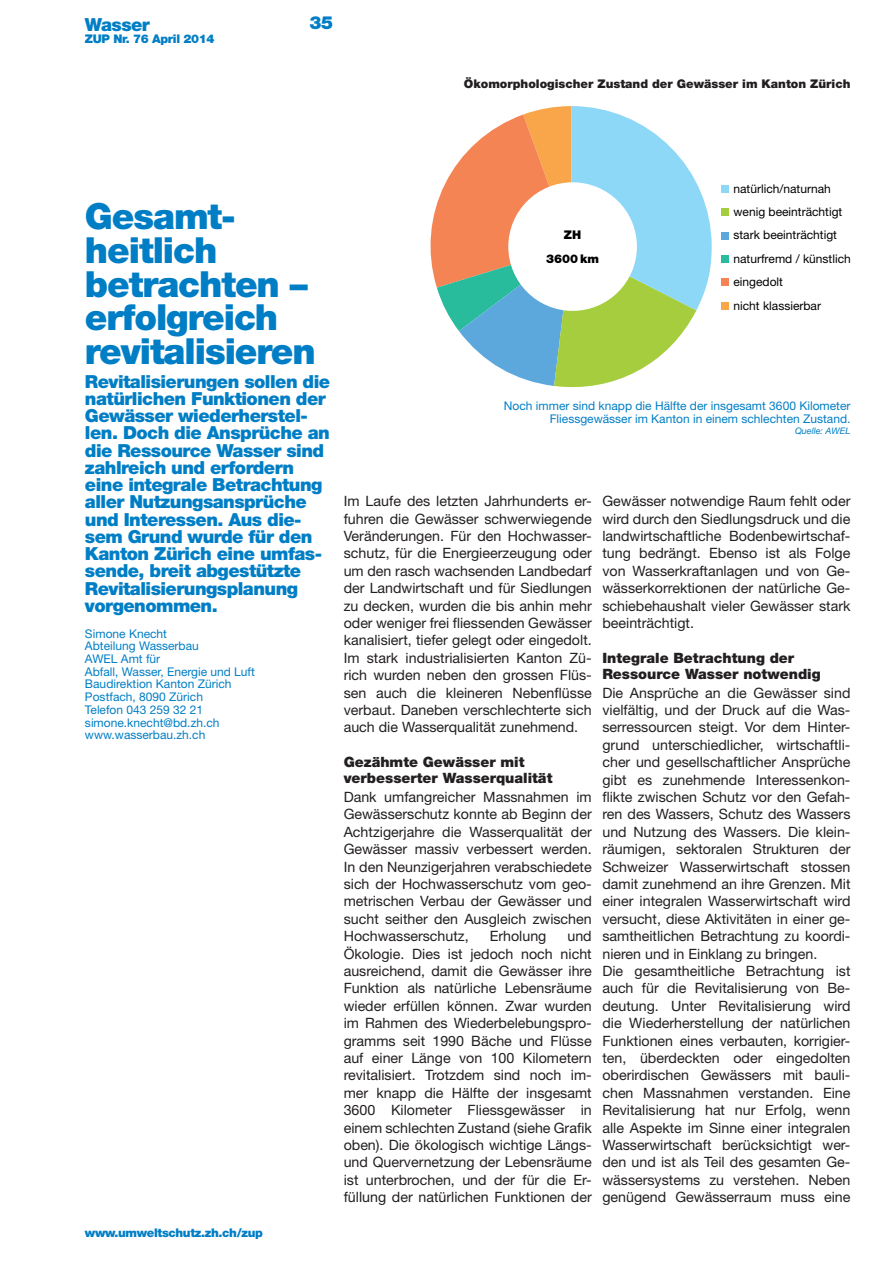
<style>
.page{position:relative;width:893px;height:1263px;background:#fff}
.page>*{position:absolute;margin:0;border:0;box-sizing:border-box;transform-origin:0 0}
.t1{font:900 36px/33.8px "Helvetica Neue LT Std";letter-spacing:-.03em;color:#007ec5}
.t2{font:900 18px/17.2px "Helvetica Neue LT Std";letter-spacing:-.03em;color:#007ec5}
.t3{font:14.25px/17.4px "Helvetica Neue LT Std";color:#231f20;text-align:justify}
.t4{font:900 14.25px/15.8px "Helvetica Neue LT Std";color:#231f20}
.t5{font:12px/12.8px "Helvetica Neue LT Std";color:#007ec5}
.t6{font:12px/23.4px "Helvetica Neue LT Std";color:#000001}
.t7{font:900 12px "Helvetica Neue LT Std";color:#231f20}
.t8{font:900 12px "Helvetica Neue LT Std";letter-spacing:-.03em;color:#007ec5}
.t9{font:900 12px/23.4px "Helvetica Neue LT Std";color:#000001;text-align:center}
.t10{font:italic 9px "Helvetica Neue LT Std";color:#007ec5}
</style>
<div class="page">
<svg style="left:430px;top:106px;width:282px;height:281px"></svg>
<div style="left:508px;top:182px;width:129px;height:129px;background:#fff;border-radius:50%"></div>
<div style="left:722px;top:185px;width:7px;height:7px;background:#8dd7f7"></div>
<div style="left:722px;top:209px;width:7px;height:7px;background:#a6cd3d"></div>
<div style="left:722px;top:232px;width:7px;height:7px;background:#5ca8dc"></div>
<div style="left:722px;top:256px;width:7px;height:7px;background:#28bb9c"></div>
<div style="left:722px;top:279px;width:7px;height:7px;background:#f58455"></div>
<div style="left:722px;top:302px;width:7px;height:7px;background:#f9a64a"></div>
<p class="t2" style="left:85px;top:18px;width:66px">Wasser</p>
<p class="t2" style="left:309px;top:14px;width:25px">35</p>
<p class="t8" style="left:85px;top:35px;width:131px">ZUP Nr. 76 April 2014</p>
<p class="t7" style="left:464px;top:80px;width:388px">Ökomorphologischer Zustand der Gewässer im Kanton Zürich</p>
<h1 class="t1" style="left:85px;top:203px;width:232px">Gesamt&shy;heitlich betrachten – erfolgreich revitalisieren</h1>
<p class="t2" style="left:85px;top:375px;width:247px">Revitalisierungen sollen die natürlichen Funktionen der<br>Gewässer wiederherstel&shy;len. Doch die Ansprüche an die Ressource Wasser sind zahlreich und erfordern eine integrale Betrachtung aller Nutzungsansprüche und Interessen. Aus die&shy;sem Grund wurde für den<br>Kanton Zürich eine umfas&shy;sende, breit abgestützte<br>Revitalisierungsplanung vorgenommen.</p>
<p class="t5" style="left:85px;top:628px;width:171px">Simone Knecht<br>Abteilung Wasserbau<br>AWEL Amt für<br>Abfall, Wasser, Energie und Luft<br>Baudirektion Kanton Zürich<br>Postfach, 8090 Zürich<br>Telefon 043 259 32 21 simone.knecht@bd.zh.ch www.wasserbau.zh.ch</p>
<p class="t8" style="left:85px;top:1229px;width:179px">www.umweltschutz.zh.ch/zup</p>
<p class="t9" style="left:546px;top:224px;width:55px">ZH<br>3600 km</p>
<p class="t6" style="left:733px;top:178px;width:119px">natürlich/naturnah wenig beeinträchtigt stark beeinträchtigt naturfremd / künstlich eingedolt<br>nicht klassierbar</p>
<p class="t5" style="left:504px;top:401px;width:348px;text-align:right">Noch immer sind knapp die Hälfte der insgesamt 3600 Kilometer<br>Fliessgewässer im Kanton in einem schlechten Zustand.</p>
<p class="t10" style="left:795px;top:427px;width:57px">Quelle: AWEL</p>
<p class="t3" style="left:344px;top:494px;width:250px">Im Laufe des letzten Jahrhunderts er&shy;fuhren die Gewässer schwerwiegende Veränderungen. Für den Hochwasser&shy;schutz, für die Energieerzeugung oder um den rasch wachsenden Landbedarf der Landwirtschaft und für Siedlungen zu decken, wurden die bis anhin mehr oder weniger frei fliessenden Gewässer kanalisiert, tiefer gelegt oder eingedolt.<br>Im stark industrialisierten Kanton Zü&shy;rich wurden neben den grossen Flüs&shy;sen auch die kleineren Nebenflüsse verbaut. Daneben verschlechterte sich auch die Wasserqualität zunehmend.</p>
<p class="t4" style="left:344px;top:756px;width:210px">Gezähmte Gewässer mit verbesserter Wasserqualität</p>
<p class="t3" style="left:344px;top:790px;width:250px">Dank umfangreicher Massnahmen im Gewässerschutz konnte ab Beginn der Achtzigerjahre die Wasserqualität der Gewässer massiv verbessert werden.<br>In den Neunzigerjahren verabschiedete sich der Hochwasserschutz vom geo&shy;metrischen Verbau der Gewässer und sucht seither den Ausgleich zwischen Hochwasserschutz,</p>
<p class="t3" style="left:344px;top:929px;width:250px;text-indent:224px">und Ökologie. Dies ist jedoch noch nicht ausreichend, damit die Gewässer ihre Funktion als natürliche Lebensräume wieder erfüllen können. Zwar wurden im Rahmen des Wiederbelebungspro&shy;gramms seit 1990 Bäche und Flüsse auf einer Länge von 100 Kilometern revitalisiert. Trotzdem sind noch im&shy;mer knapp die Hälfte der insgesamt 3600 Kilometer Fliessgewässer in einem schlechten Zustand (siehe Grafik oben). Die ökologisch wichtige Längs&shy;und Quervernetzung der Lebensräume ist unterbrochen, und der für die Er&shy;füllung der natürlichen Funktionen der</p>
<p class="t3" style="left:490px;top:929px;width:58px">Erholung</p>
<p class="t3" style="left:602px;top:494px;width:250px">Gewässer notwendige Raum fehlt oder wird durch den Siedlungsdruck und die landwirtschaftliche Bodenbewirtschaf&shy;tung bedrängt. Ebenso ist als Folge von Wasserkraftanlagen und von Ge&shy;wässerkorrektionen der natürliche Ge&shy;schiebehaushalt vieler Gewässer stark beeinträchtigt.</p>
<p class="t4" style="left:602px;top:651px;width:220px">Integrale Betrachtung der<br>Ressource Wasser notwendig</p>
<p class="t3" style="left:602px;top:686px;width:250px;text-align:left">Die Ansprüche an die Gewässer sind vielfältig, und der Druck auf die Was&shy;serressourcen steigt. Vor dem Hinter&shy;grund unterschiedlicher, wirtschaftli&shy;cher und gesellschaftlicher Ansprüche gibt es zunehmende Interessenkon&shy;flikte zwischen Schutz vor den Gefah&shy;ren des Wassers, Schutz des Wassers und Nutzung des Wassers. Die klein&shy;räumigen, sektoralen Strukturen der Schweizer Wasserwirtschaft stossen damit zunehmend an ihre Grenzen. Mit einer integralen Wasserwirtschaft wird versucht, diese Aktivitäten in einer ge&shy;samtheitlichen Betrachtung zu koordi&shy;nieren und in Einklang zu bringen.<br>Die gesamtheitliche Betrachtung ist auch für die Revitalisierung von Be&shy;deutung. Unter Revitalisierung wird die Wiederherstellung der natürlichen Funktionen eines verbauten, korrigier&shy;ten, überdeckten oder eingedolten oberirdischen Gewässers mit bauli&shy;chen Massnahmen verstanden. Eine Revitalisierung hat nur Erfolg, wenn alle Aspekte im Sinne einer integralen Wasserwirtschaft berücksichtigt wer&shy;den und ist als Teil des gesamten Ge&shy;wässersystems zu verstehen. Neben genügend Gewässerraum muss eine</p>
</div>
